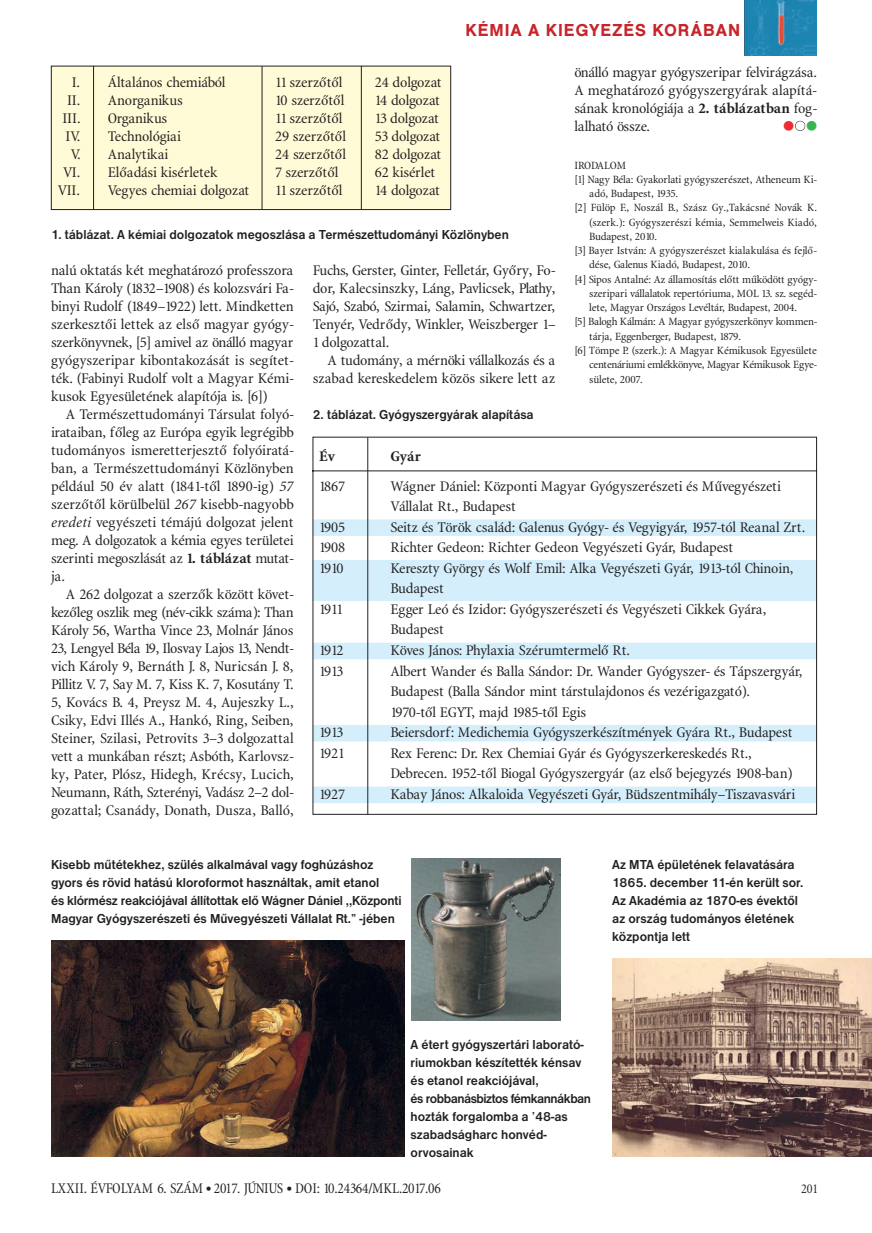
<style>
.page{position:relative;width:872px;height:1233px;background:#fff}
.page>*{position:absolute;margin:0;border:0;box-sizing:border-box;transform-origin:0 0}
.t1{font:500 18px "Nimbus San No 5 TEE";letter-spacing:.05em;color:#c8242b}
.t2{font:15px/18px "Minion Cn PFL";color:#231f20;text-align:justify;scale:1.1 1}
.t3{font:15px "Minion Cn PFL";color:#231f20}
.t4{font:700 15px "Minion Cn PFL";color:#231f20;scale:1.1 1}
.t5{font:700 13.5px/18px "Nimbus San DEE";color:#231f20;scale:.95 1}
.t6{font:13.5px "Minion Cn PFL";color:#231f20}
.t7{font:11.25px "Minion Cn PFL";color:#231f20;scale:1.1 1}
.t8{font:10.5px "Zapf Dingbats IT Cby BT";color:#ee2d33}
.s1{font-weight:700}
.s2{color:#fff}
.s3{color:#38b551}
.s4{font-style:italic}
</style>
<div class="page">
<div style="left:51px;top:66px;width:399px;height:144px;background:#fffbd6"></div>
<div style="left:51px;top:66px;width:400px;height:144px;border:1px solid #231f20"></div>
<hr style="left:93px;top:66px;width:1px;height:143px;background:#231f20">
<hr style="left:262px;top:66px;width:1px;height:143px;background:#231f20">
<hr style="left:361px;top:66px;width:1px;height:144px;background:#231f20">
<img style="left:51px;top:941px;width:353px;height:216px">
<img style="left:612px;top:959px;width:260px;height:197px">
<img style="left:411px;top:859px;width:149px;height:162px">
<svg style="left:312px;top:437px;width:505px;height:378px"></svg>
<hr style="left:367px;top:437px;width:1px;height:377px;background:#231f20">
<img style="left:744px;top:0;width:72px;height:55px">
<div style="left:795px;top:121px;width:10px;height:10px;border:1px solid #231f20;border-radius:50%"></div>
<p class="t1" style="left:465px;top:24px;width:276px">KÉMIA A KIEGYEZÉS KORÁBAN</p>
<p class="t2" style="left:574px;top:64px;width:222px">önálló magyar gyógyszeripar felvirágzása.<br>A meghatározó gyógyszergyárak alapítá&shy;sának kronológiája a <span class="s1">2. táblázatban</span> fog&shy;lalható össze.</p>
<p class="t2" style="left:72px;top:75px;width:141px">I. Általános chemiából</p>
<p class="t2" style="left:275px;top:75px;width:62px">11 szerzőtől</p>
<p class="t2" style="left:375px;top:75px;width:62px">24 dolgozat</p>
<p class="t2" style="left:67px;top:93px;width:107px">II. Anorganikus</p>
<p class="t2" style="left:275px;top:93px;width:64px">10 szerzőtől</p>
<p class="t2" style="left:375px;top:93px;width:61px">14 dolgozat</p>
<p class="t2" style="left:62px;top:111px;width:18px">III.</p>
<p class="t2" style="left:108px;top:111px;width:56px">Organikus</p>
<p class="t2" style="left:275px;top:111px;width:62px">11 szerzőtől</p>
<p class="t2" style="left:375px;top:111px;width:60px">13 dolgozat</p>
<p class="t2" style="left:66px;top:129px;width:106px">IV. Technológiai</p>
<p class="t2" style="left:275px;top:129px;width:66px">29 szerzőtől</p>
<p class="t2" style="left:375px;top:129px;width:61px">53 dolgozat</p>
<p class="t2" style="left:71px;top:147px;width:90px">V. Analytikai</p>
<p class="t2" style="left:275px;top:147px;width:66px">24 szerzőtől</p>
<p class="t2" style="left:375px;top:147px;width:62px">82 dolgozat</p>
<p class="t2" style="left:63px;top:165px;width:142px">VI. Előadási kisérletek</p>
<p class="t2" style="left:275px;top:165px;width:59px">7 szerzőtől</p>
<p class="t2" style="left:375px;top:165px;width:56px">62 kisérlet</p>
<p class="t2" style="left:58px;top:183px;width:21px">VII.</p>
<p class="t2" style="left:108px;top:183px;width:130px">Vegyes chemiai dolgozat</p>
<p class="t2" style="left:275px;top:183px;width:62px">11 szerzőtől</p>
<p class="t2" style="left:375px;top:183px;width:61px">14 dolgozat</p>
<p class="t8" style="left:783px;top:122px;width:35px">●<span class="s2">●</span><span class="s3">●</span></p>
<p class="t7" style="left:574px;top:161px;width:49px">IRODALOM</p>
<p class="t7" style="left:574px;top:175px;width:222px">[1] Nagy Béla: Gyakorlati gyógyszerészet, Atheneum Ki-</p>
<p class="t7" style="left:589px;top:189px;width:82px">adó, Budapest, 1935.</p>
<p class="t7" style="left:574px;top:204px;width:222px">[2] Fülöp F., Noszál B., Szász Gy.,Takácsné Novák K.</p>
<p class="t7" style="left:589px;top:218px;width:208px">(szerk.): Gyógyszerészi kémia, Semmelweis Kiadó,</p>
<p class="t7" style="left:589px;top:232px;width:63px">Budapest, 2010.</p>
<p class="t7" style="left:574px;top:246px;width:222px">[3] Bayer István: A gyógyszerészet kialakulása és fejlő-</p>
<p class="t7" style="left:589px;top:261px;width:148px">dése, Galenus Kiadó, Budapest, 2010.</p>
<p class="t7" style="left:574px;top:275px;width:222px">[4] Sipos Antalné: Az államosítás előtt működött gyógy-</p>
<p class="t7" style="left:589px;top:289px;width:208px">szeripari vállalatok repertóriuma, MOL 13. sz. segéd-</p>
<p class="t7" style="left:589px;top:303px;width:190px">lete, Magyar Országos Levéltár, Budapest, 2004.</p>
<p class="t7" style="left:574px;top:318px;width:222px">[5] Balogh Kálmán: A Magyar gyógyszerkönyv kommen-</p>
<p class="t7" style="left:589px;top:332px;width:139px">tárja, Eggenberger, Budapest, 1879.</p>
<p class="t7" style="left:574px;top:346px;width:222px">[6] Tömpe P. (szerk.): A Magyar Kémikusok Egyesülete</p>
<p class="t7" style="left:589px;top:360px;width:208px">centenáriumi emlékkönyve, Magyar Kémikusok Egye-</p>
<p class="t7" style="left:589px;top:375px;width:50px">sülete, 2007.</p>
<p class="t5" style="left:51px;top:226px;width:483px">1. táblázat. A kémiai dolgozatok megoszlása a Természettudományi Közlönyben</p>
<p class="t2" style="left:51px;top:262px;width:222px">nalú oktatás két meghatározó professzora Than Károly (1832–1908) és kolozsvári Fa&shy;binyi Rudolf (1849–1922) lett. Mindketten szerkesztői lettek az első magyar gyógy&shy;szerkönyvnek, [5] amivel az önálló magyar gyógyszeripar kibontakozását is segítet&shy;ték. (Fabinyi Rudolf volt a Magyar Kémi&shy;kusok Egyesületének alapítója is. [6])</p>
<p class="t2" style="left:51px;top:406px;width:222px;text-indent:15px">A Természettudományi Társulat folyó&shy;irataiban, főleg az Európa egyik legrégibb tudományos ismeretterjesztő folyóiratá&shy;ban, a Természettudományi Közlönyben például 50 év alatt (1841-től 1890-ig) <span class="s4">57 </span>szerzőtől körülbelül <span class="s4">267</span> kisebb-nagyobb <span class="s4">eredeti</span> vegyészeti témájú dolgozat jelent meg. A dolgozatok a kémia egyes területei szerinti megoszlását az <span class="s1">1. táblázat</span> mutat&shy;ja.</p>
<p class="t2" style="left:51px;top:586px;width:222px;text-indent:15px">A 262 dolgozat a szerzők között követ&shy;kezőleg oszlik meg (név-cikk száma): Than Károly 56, Wartha Vince 23, Molnár János 23, Lengyel Béla 19, Ilosvay Lajos 13, Nendt&shy;vich Károly 9, Bernáth J. 8, Nuricsán J. 8, Pillitz V. 7, Say M. 7, Kiss K. 7, Kosutány T.<br>5, Kovács B. 4, Preysz M. 4, Aujeszky L., Csiky, Edvi Illés A., Hankó, Ring, Seiben, Steiner, Szilasi, Petrovits 3–3 dolgozattal vett a munkában részt; Asbóth, Karlovsz&shy;ky, Pater, Plósz, Hidegh, Krécsy, Lucich, Neumann, Ráth, Szterényi, Vadász 2–2 dol&shy;gozattal; Csanády, Donath, Dusza, Balló,</p>
<p class="t2" style="left:313px;top:262px;width:222px">Fuchs, Gerster, Ginter, Felletár, Győry, Fo&shy;dor, Kalecsinszky, Láng, Pavlicsek, Plathy, Sajó, Szabó, Szirmai, Salamin, Schwartzer, Tenyér, Vedrődy, Winkler, Weiszberger 1– 1 dolgozattal.</p>
<p class="t2" style="left:313px;top:352px;width:222px;text-align:right">A tudomány, a mérnöki vállalkozás és a szabad kereskedelem közös sikere lett az</p>
<p class="t5" style="left:313px;top:406px;width:234px">2. táblázat. Gyógyszergyárak alapítása</p>
<p class="t4" style="left:319px;top:450px;width:17px">Év</p>
<p class="t4" style="left:390px;top:450px;width:30px">Gyár</p>
<p class="t2" style="left:319px;top:478px;width:24px">1867</p>
<p class="t2" style="left:390px;top:477px;width:356px;line-height:20.5px">Wágner Dániel: Központi Magyar Gyógyszerészeti és Művegyészeti<br>Vállalat Rt., Budapest</p>
<p class="t2" style="left:319px;top:519px;width:25px">1905</p>
<p class="t2" style="left:390px;top:519px;width:378px">Seitz és Török család: Galenus Gyógy- és Vegyigyár, 1957-tól Reanal Zrt.</p>
<p class="t2" style="left:319px;top:540px;width:25px">1908</p>
<p class="t2" style="left:390px;top:540px;width:313px">Richter Gedeon: Richter Gedeon Vegyészeti Gyár, Budapest</p>
<p class="t2" style="left:319px;top:560px;width:24px">1910</p>
<p class="t2" style="left:390px;top:559px;width:368px;line-height:20.5px">Kereszty György és Wolf Emil: Alka Vegyészeti Gyár, 1913-tól Chinoin,<br>Budapest</p>
<p class="t2" style="left:319px;top:601px;width:22px">1911</p>
<p class="t2" style="left:390px;top:600px;width:343px;line-height:20.5px">Egger Leó és Izidor: Gyógyszerészeti és Vegyészeti Cikkek Gyára,<br>Budapest</p>
<p class="t2" style="left:319px;top:643px;width:23px">1912</p>
<p class="t2" style="left:390px;top:643px;width:219px">Köves János: Phylaxia Szérumtermelő Rt.</p>
<p class="t2" style="left:319px;top:663px;width:23px">1913</p>
<p class="t2" style="left:390px;top:662px;width:376px;line-height:20.5px;text-align:left">Albert Wander és Balla Sándor: Dr. Wander Gyógyszer- és Tápszergyár,<br>Budapest (Balla Sándor mint társtulajdonos és vezérigazgató).<br>1970-től EGYT, majd 1985-től Egis</p>
<p class="t2" style="left:319px;top:725px;width:23px">1913</p>
<p class="t2" style="left:390px;top:725px;width:367px">Beiersdorf: Medichemia Gyógyszerkészítmények Gyára Rt., Budapest</p>
<p class="t2" style="left:319px;top:745px;width:23px">1921</p>
<p class="t2" style="left:390px;top:744px;width:367px;line-height:20.5px">Rex Ferenc: Dr. Rex Chemiai Gyár és Gyógyszerkereskedés Rt.,<br>Debrecen. 1952-től Biogal Gyógyszergyár (az első bejegyzés 1908-ban)</p>
<p class="t2" style="left:319px;top:786px;width:24px">1927</p>
<p class="t2" style="left:390px;top:786px;width:369px">Kabay János: Alkaloida Vegyészeti Gyár, Büdszentmihály–Tiszavasvári</p>
<p class="t5" style="left:51px;top:856px;width:370px">Kisebb műtétekhez, szülés alkalmával vagy foghúzáshoz gyors és rövid hatású kloroformot használtak, amit etanol<br>és klórmész reakciójával állítottak elő Wágner Dániel ,,Központi Magyar Gyógyszerészeti és Művegyészeti Vállalat Rt.” -jében</p>
<p class="t5" style="left:612px;top:856px;width:203px">Az MTA épületének felavatására<br>1865. december 11-én került sor.<br>Az Akadémia az 1870-es évektől az ország tudományos életének központja lett</p>
<p class="t5" style="left:410px;top:1036px;width:191px">A étert gyógyszertári laborató&shy;riumokban készítették kénsav és etanol reakciójával,<br>és robbanásbiztos fémkannákban hozták forgalomba a ’48-as szabadságharc honvéd&shy;orvosainak</p>
<p class="t3" style="left:51px;top:1182px;width:391px">LXXII. ÉVFOLYAM 6. SZÁM ● 2017. JÚNIUS ● DOI: 10.24364/MKL.2017.06</p>
<p class="t6" style="left:801px;top:1183px;width:17px">201</p>
</div>
